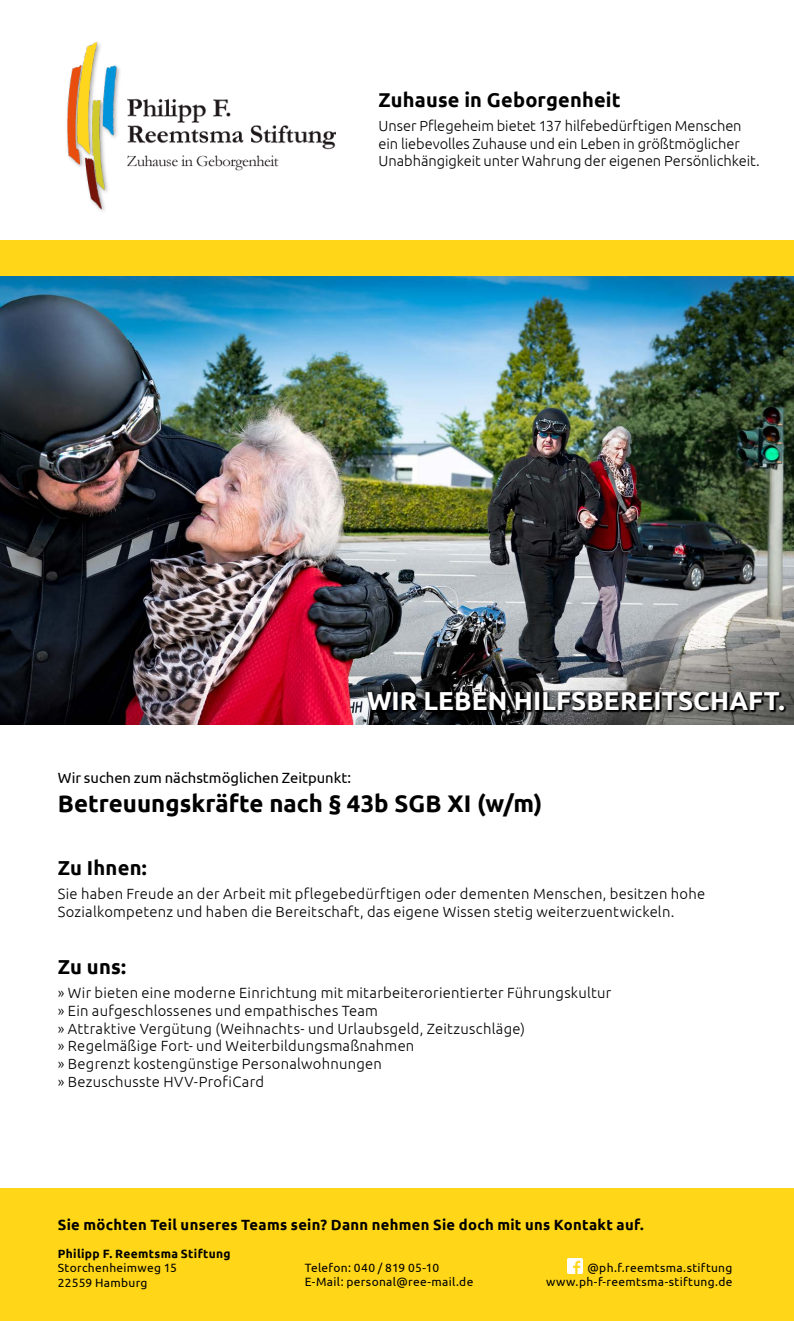
<style>
.page{position:relative;width:794px;height:1321px;background:#fff}
.page>*{position:absolute;margin:0;border:0;box-sizing:border-box;transform-origin:0 0}
.t1{font:700 26px "Ubuntu";letter-spacing:.005em;color:#fff}
.t2{font:700 24px "Ubuntu";color:#000}
.t3{font:700 20.2px "Ubuntu";letter-spacing:.01em;color:#000}
.t4{font:700 20px "Ubuntu";letter-spacing:.01em;color:#000}
.t5{font:300 14.8px/17.8px "Ubuntu";letter-spacing:.015em;color:#000}
.t6{font:700 14.8px "Ubuntu";letter-spacing:.02em;color:#000}
.t7{font:14.8px "Ubuntu";color:#000}
.t8{font:300 14.6px/17.6px "Ubuntu";letter-spacing:-.005em;color:#000}
.t9{font:12px "Ubuntu";letter-spacing:.025em;color:#000}
.t10{font:700 12px "Ubuntu";letter-spacing:.03em;color:#000}
</style>
<div class="page">
<img style="left:0;top:276px;width:794px;height:449px">
<div style="left:0;top:1188px;width:794px;height:133px;background:#ffd618"></div>
<img style="left:567px;top:1259px;width:15px;height:14px">
<svg style="left:367px;top:692px;width:419px;height:21px;background:#1e1e1e"></svg>
<div style="left:0;top:240px;width:794px;height:36px;background:#ffd618"></div>
<img style="left:67px;top:42px;width:269px;height:169px">
<p class="t4" style="left:378px;top:87px;width:244px">Zuhause in Geborgenheit</p>
<p class="t8" style="left:378px;top:117px;width:382px">Unser Pflegeheim bietet 137 hilfebedürftigen Menschen ein liebevolles Zuhause und ein Leben in größtmöglicher<br>Unabhängigkeit unter Wahrung der eigenen Persönlichkeit.</p>
<p class="t1" style="left:367px;top:685px;width:419px">WIR LEBEN HILFSBEREITSCHAFT.</p>
<p class="t7" style="left:58px;top:768px;width:295px">Wir suchen zum nächstmöglichen Zeitpunkt:</p>
<p class="t2" style="left:58px;top:789px;width:486px">Betreuungskräfte nach § 43b SGB XI (w/m)</p>
<p class="t3" style="left:58px;top:856px;width:91px">Zu Ihnen:</p>
<p class="t5" style="left:58px;top:885px;width:649px">Sie haben Freude an der Arbeit mit pflegebedürftigen oder dementen Menschen, besitzen hohe<br>Sozialkompetenz und haben die Bereitschaft, das eigene Wissen stetig weiterzuentwickeln.</p>
<p class="t3" style="left:58px;top:954px;width:70px">Zu uns:</p>
<p class="t5" style="left:58px;top:984px;width:555px">» Wir bieten eine moderne Einrichtung mit mitarbeiterorientierter Führungskultur</p>
<p class="t5" style="left:58px;top:1001px;width:322px">» Ein aufgeschlossenes und empathisches Team</p>
<p class="t5" style="left:58px;top:1019px;width:468px">» Attraktive Vergütung (Weihnachts- und Urlaubsgeld, Zeitzuschläge)</p>
<p class="t5" style="left:58px;top:1037px;width:358px">» Regelmäßige Fort- und Weiterbildungsmaßnahmen</p>
<p class="t5" style="left:58px;top:1055px;width:326px">» Begrenzt kostengünstige Personalwohnungen</p>
<p class="t5" style="left:58px;top:1072px;width:208px">» Bezuschusste HVV-ProfiCard</p>
<p class="t6" style="left:58px;top:1216px;width:587px">Sie möchten Teil unseres Teams sein? Dann nehmen Sie doch mit uns Kontakt auf.</p>
<p class="t10" style="left:58px;top:1246px;width:174px">Philipp F. Reemtsma Stiftung</p>
<p class="t9" style="left:58px;top:1261px;width:121px">Storchenheimweg 15</p>
<p class="t9" style="left:58px;top:1275px;width:91px">22559 Hamburg</p>
<p class="t9" style="left:305px;top:1260px;width:136px">Telefon: 040 / 819 05-10</p>
<p class="t9" style="left:305px;top:1275px;width:170px">E-Mail: personal@ree-mail.de</p>
<p class="t9" style="left:587px;top:1260px;width:146px">@ph.f.reemtsma.stiftung</p>
<p class="t9" style="left:546px;top:1275px;width:188px">www.ph-f-reemtsma-stiftung.de</p>
</div>
